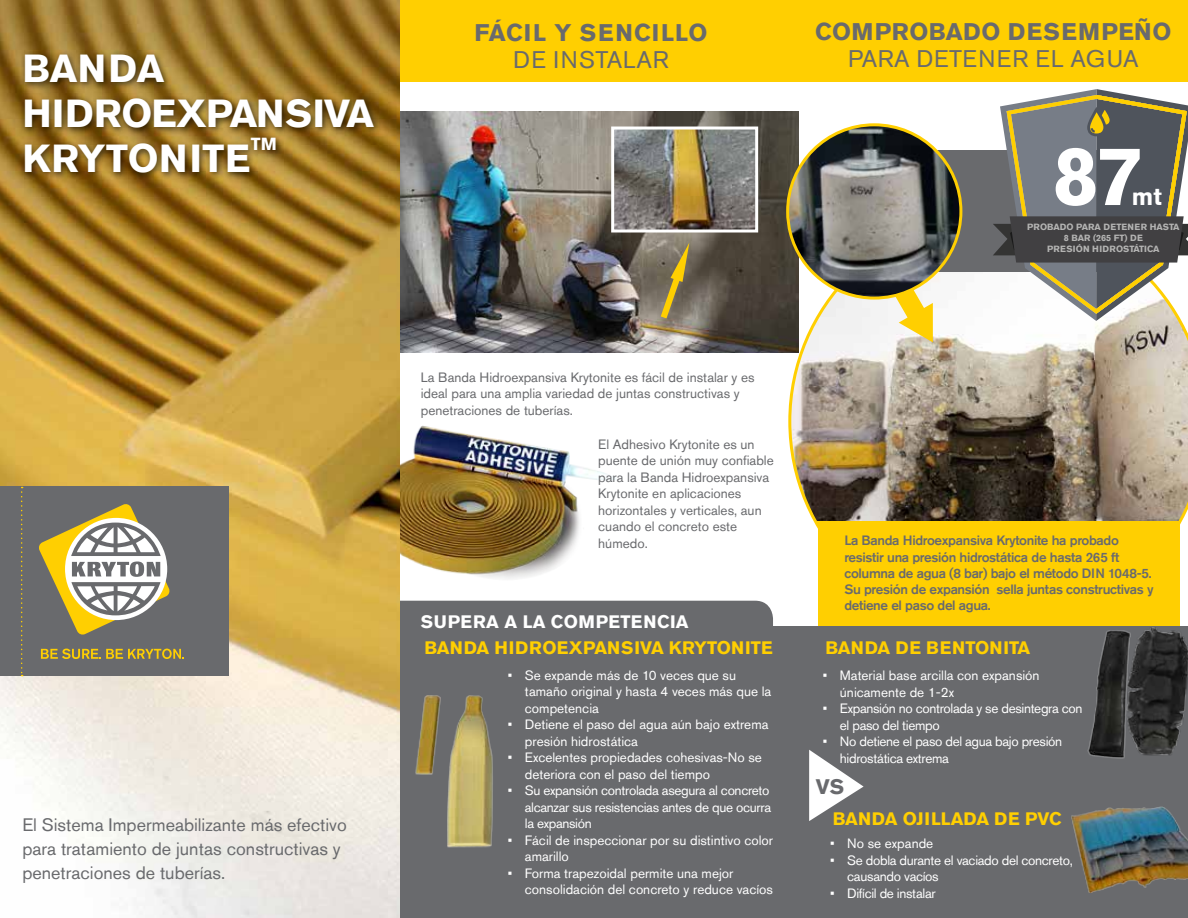
<style>
.page{position:relative;width:1188px;height:918px;background:#fff}
.page>*{position:absolute;margin:0;border:0;box-sizing:border-box;transform-origin:0 0}
.t1{font:700 82.8px "Akzidenz Grotesk Std";color:#fff}
.t2{font:700 39px/45px "Akzidenz Grotesk Std";letter-spacing:.015em;color:#fff}
.t3{font:700 24px "Akzidenz Grotesk Std";letter-spacing:.035em;color:#696a6d}
.t4{font:24px "Akzidenz Grotesk Std";letter-spacing:.015em;color:#696a6d}
.t5{font:24px "Akzidenz Grotesk Std";letter-spacing:.035em;color:#696a6d}
.t6{font:700 24px "Akzidenz Grotesk Std";color:#fff}
.t7{font:700 21px "Akzidenz Grotesk Std";color:#696a6d}
.t8{font:18px/24px "Akzidenz Grotesk Std";color:#696a6d}
.t9{font:700 18px "Akzidenz Grotesk Std";letter-spacing:.005em;color:#ffcf01}
.t10{font:700 18px "Akzidenz Grotesk Std";letter-spacing:.015em;color:#fff}
.t11{font:700 17.55px "Akzidenz Grotesk Std";color:#fff}
.t12{font:13.5px/16.5px "Akzidenz Grotesk Std";color:#fff}
.t13{font:13.5px/16.5px "Akzidenz Grotesk Std";color:#696a6d}
.t14{font:500 13.5px/16.2px "Akzidenz Grotesk Std";letter-spacing:-.025em;color:#696a6d}
.t15{font:13.5px/16.5px "Akzidenz Grotesk Std";letter-spacing:-.025em;color:#fff}
.t16{font:700 9px/10.8px "Akzidenz Grotesk Std";color:#b4b4b3;text-align:center}
</style>
<div class="page">
<img style="left:400px;top:112px;width:399px;height:241px">
<svg style="left:788px;top:321px;width:400px;height:305px;background:#bda659"></svg>
<div style="left:378px;top:601px;width:395px;height:45px;background:#696a6d;border-radius:18px"></div>
<div style="left:400px;top:626px;width:788px;height:292px;background:#696a6d"></div>
<div style="left:400px;top:0;width:788px;height:82px;background:#ffcf01"></div>
<img style="left:1071px;top:807px;width:117px;height:86px">
<img style="left:400px;top:425px;width:216px;height:154px">
<img style="left:1108px;top:607px;width:80px;height:149px">
<div style="left:897px;top:151px;width:229px;height:121px;background:#696a6d"></div>
<svg style="left:661px;top:243px;width:28px;height:75px;background:#96854b"></svg>
<svg style="left:785px;top:122px;width:179px;height:220px"></svg>
<img style="left:415px;top:695px;width:78px;height:153px">
<img style="left:615px;top:131px;width:139px;height:98px">
<div style="left:611px;top:127px;width:147px;height:106px;border:3px solid #fff"></div>
<svg style="left:993px;top:89px;width:195px;height:232px"></svg>
<img style="left:1071px;top:614px;width:86px;height:145px">
<svg style="left:809px;top:750px;width:55px;height:71px"></svg>
<img style="left:0;top:0;width:400px;height:918px">
<div style="left:0;top:486px;width:228px;height:189px;background:#696a6d"></div>
<div style="left:21px;top:50px;width:361px;height:132px;background:#000;opacity:.65"></div>
<svg style="left:39px;top:504px;width:131px;height:131px"></svg>
<svg style="left:41px;top:649px;width:143px;height:10px"></svg>
<svg style="left:21px;top:487px;width:2px;height:189px"></svg>
<h2 class="t2" style="left:22px;top:46px;width:353px">BANDA<br>HIDROEXPANSIVA<br>KRYTONITE</h2>
<p class="t11" style="left:251px;top:134px;width:28px">TM</p>
<h3 class="t3" style="left:475px;top:18px;width:234px">FÁCIL Y SENCILLO</h3>
<h3 class="t5" style="left:513px;top:45px;width:157px">DE INSTALAR</h3>
<h3 class="t3" style="left:815px;top:18px;width:358px">COMPROBADO DESEMPEÑO</h3>
<h3 class="t4" style="left:848px;top:44px;width:292px">PARA DETENER EL AGUA</h3>
<h1 class="t1" style="left:1052px;top:128px;width:93px">87</h1>
<h3 class="t6" style="left:1132px;top:182px;width:31px">mt</h3>
<p class="t16" style="left:1027px;top:221px;width:154px">PROBADO PARA DETENER HASTA<br>8 BAR (265 FT) DE<br>PRESIÓN HIDROSTÁTICA</p>
<h3 class="t8" style="left:22px;top:813px;width:326px">El Sistema Impermeabilizante más efectivo para tratamiento de juntas constructivas y penetraciones de tuberías.</h3>
<p class="t13" style="left:421px;top:369px;width:335px">La Banda Hidroexpansiva Krytonite es fácil de instalar y es ideal para una amplia variedad de juntas constructivas y penetraciones de tuberías.</p>
<p class="t13" style="left:598px;top:436px;width:177px">El Adhesivo Krytonite es un puente de unión muy confiable para la Banda Hidroexpansiva<br>Krytonite en aplicaciones horizontales y verticales, aun cuando el concreto este húmedo.</p>
<h3 class="t10" style="left:421px;top:611px;width:269px">SUPERA A LA COMPETENCIA</h3>
<p class="t14" style="left:844px;top:532px;width:311px">La Banda Hidroexpansiva Krytonite ha probado resistir una presión hidrostática de hasta 265 ft columna de agua (8 bar) bajo el método DIN 1048-5.<br>Su presión de expansión sella juntas constructivas y detiene el paso del agua.</p>
<h3 class="t9" style="left:424px;top:637px;width:350px">BANDA HIDROEXPANSIVA KRYTONITE</h3>
<h3 class="t9" style="left:825px;top:637px;width:206px">BANDA DE BENTONITA</h3>
<p class="t12" style="left:525px;top:667px;width:248px;text-indent:-17px">• Se expande más de 10 veces que su tamaño original y hasta 4 veces más que la competencia</p>
<p class="t12" style="left:525px;top:716px;width:245px;text-indent:-17px">• Detiene el paso del agua aún bajo extrema presión hidrostática</p>
<p class="t12" style="left:525px;top:749px;width:239px;text-indent:-17px">• Excelentes propiedades cohesivas-No se deteriora con el paso del tiempo</p>
<p class="t12" style="left:525px;top:782px;width:248px;text-align:justify;text-indent:-17px">• Su expansión controlada asegura al concreto alcanzar sus resistencias antes de que ocurra la expansión</p>
<p class="t12" style="left:525px;top:832px;width:250px;text-indent:-17px">• Fácil de inspeccionar por su distintivo color amarillo</p>
<p class="t12" style="left:525px;top:865px;width:250px;text-indent:-17px">• Forma trapezoidal permite una mejor consolidación del concreto y reduce vacíos</p>
<p class="t12" style="left:840px;top:667px;width:201px;text-indent:-17px">• Material base arcilla con expansión únicamente de 1-2x</p>
<p class="t15" style="left:840px;top:700px;width:244px;text-indent:-17px">• Expansión no controlada y se desintegra con el paso del tiempo</p>
<p class="t15" style="left:840px;top:733px;width:224px;text-indent:-17px">• No detiene el paso del agua bajo presión hidrostática extrema</p>
<h3 class="t7" style="left:816px;top:774px;width:30px">VS</h3>
<h3 class="t9" style="left:833px;top:808px;width:231px">BANDA OJILLADA DE PVC</h3>
<p class="t12" style="left:830px;top:835px;width:105px">• No se expande</p>
<p class="t15" style="left:847px;top:852px;width:227px;text-indent:-17px">• Se dobla durante el vaciado del concreto, causando vacíos</p>
<p class="t15" style="left:830px;top:885px;width:107px">• Difícil de instalar</p>
</div>
